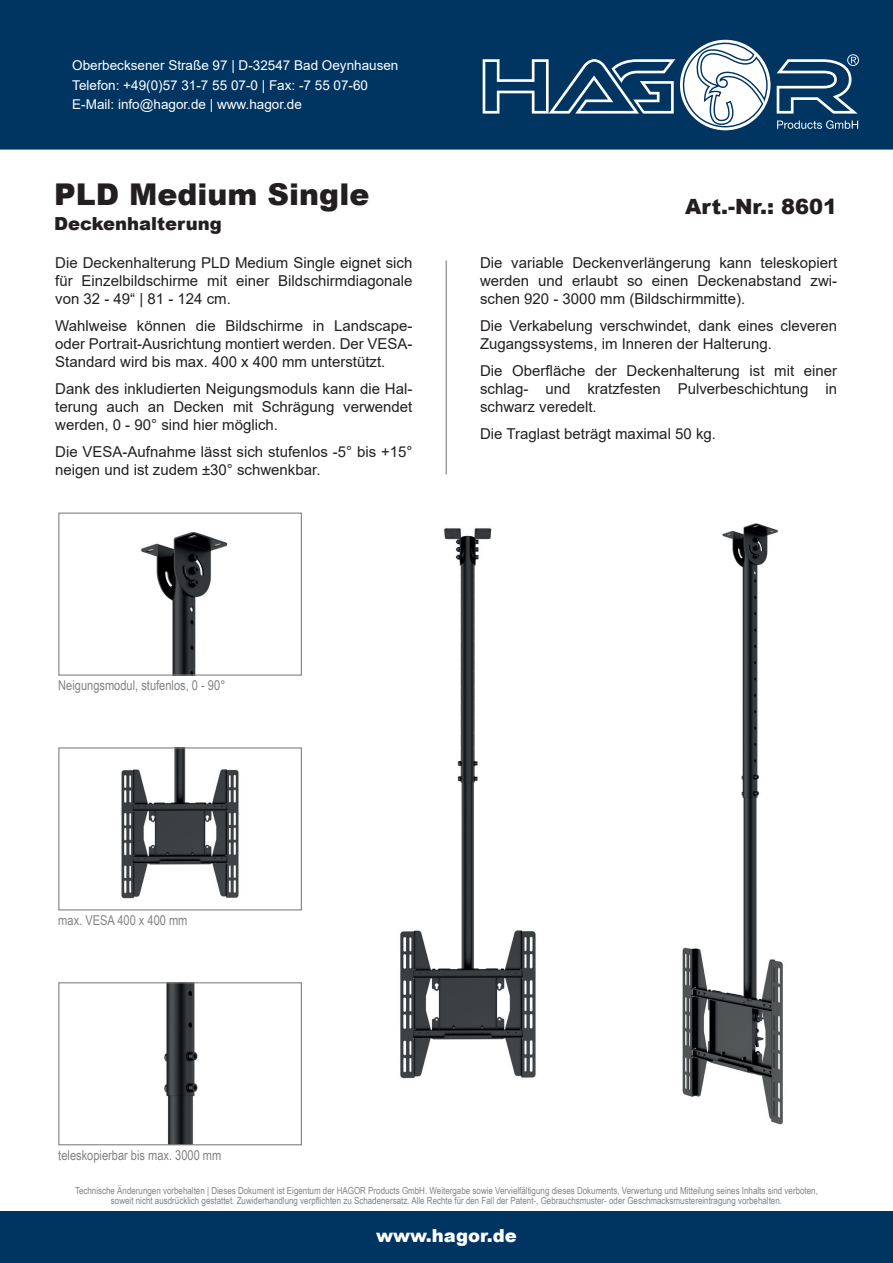
<style>
.page{position:relative;width:893px;height:1263px;background:#fff}
.page>*{position:absolute;margin:0;border:0;box-sizing:border-box;transform-origin:0 0}
.t1{font:900 30px "Arial";color:#231f20}
.t2{font:900 21px "Arial";color:#231f20}
.t3{font:900 18px "Arial";color:#231f20}
.t4{font:900 18px "Arial";color:#fff}
.t5{font:15px/18px "Arial";color:#231f20;text-align:justify}
.t6{font:13.5px/19.5px "Arial";color:#fff}
.t7{font:13.5px "Arial Narrow";color:#808285}
.t8{font:9.75px/10.5px "Arial Narrow";color:#808285;text-align:center}
</style>
<div class="page">
<div style="left:0;top:1212px;width:893px;height:51px;background:#003562"></div>
<div style="left:0;top:0;width:893px;height:150px;background:#003562"></div>
<hr style="left:445px;top:260px;width:2px;height:214px;background:#9d9fa2">
<img style="left:141px;top:532px;width:87px;height:142px">
<div style="left:58px;top:512px;width:244px;height:164px;border:1px solid #808285"></div>
<img style="left:121px;top:749px;width:118px;height:149px">
<div style="left:58px;top:747px;width:244px;height:163px;border:1px solid #808285"></div>
<img style="left:164px;top:984px;width:34px;height:159px">
<div style="left:58px;top:982px;width:244px;height:163px;border:1px solid #808285"></div>
<svg style="left:777px;top:54px;width:82px;height:60px;background:#365f83"></svg>
<svg style="left:777px;top:120px;width:81px;height:9px"></svg>
<svg style="left:483px;top:40px;width:287px;height:90px"></svg>
<img style="left:682px;top:523px;width:101px;height:602px">
<img style="left:400px;top:528px;width:136px;height:551px">
<p class="t6" style="left:72px;top:56px;width:328px">Oberbecksener Straße 97 | D-32547 Bad Oeynhausen<br>Telefon: +49(0)57 31-7 55 07-0 | Fax: -7 55 07-60<br>E-Mail: info@hagor.de | www.hagor.de</p>
<h1 class="t1" style="left:54px;top:172px;width:317px">PLD Medium Single</h1>
<p class="t3" style="left:54px;top:211px;width:169px">Deckenhalterung</p>
<p class="t5" style="left:55px;top:254px;width:359px">Die Deckenhalterung PLD Medium Single eignet sich für Einzelbildschirme mit einer Bildschirmdiagonale von 32 - 49“ | 81 - 124 cm.</p>
<p class="t5" style="left:55px;top:317px;width:359px">Wahlweise können die Bildschirme in Landscape&shy;oder Portrait-Ausrichtung montiert werden. Der VESA-Standard wird bis max. 400 x 400 mm unterstützt.</p>
<p class="t5" style="left:55px;top:380px;width:359px">Dank des inkludierten Neigungsmoduls kann die Hal&shy;terung auch an Decken mit Schrägung verwendet werden, 0 - 90° sind hier möglich.</p>
<p class="t5" style="left:55px;top:443px;width:359px">Die VESA-Aufnahme lässt sich stufenlos -5° bis +15° neigen und ist zudem ±30° schwenkbar.</p>
<h2 class="t2" style="left:685px;top:191px;width:154px">Art.-Nr.: 8601</h2>
<p class="t5" style="left:480px;top:254px;width:359px">Die variable Deckenverlängerung kann teleskopiert werden und erlaubt so einen Deckenabstand zwi&shy;schen 920 - 3000 mm (Bildschirmmitte).</p>
<p class="t5" style="left:480px;top:317px;width:359px">Die Verkabelung verschwindet, dank eines cleveren<br>Zugangssystems, im Inneren der Halterung.</p>
<p class="t5" style="left:480px;top:362px;width:359px">Die Oberfläche der Deckenhalterung ist mit einer schlag- und kratzfesten Pulverbeschichtung in schwarz veredelt.</p>
<p class="t5" style="left:480px;top:425px;width:237px">Die Traglast beträgt maximal 50 kg.</p>
<p class="t7" style="left:58px;top:675px;width:169px">Neigungsmodul, stufenlos, 0 - 90°</p>
<p class="t7" style="left:58px;top:910px;width:131px">max. VESA 400 x 400 mm</p>
<p class="t7" style="left:58px;top:1145px;width:165px">teleskopierbar bis max. 3000 mm</p>
<p class="t8" style="left:75px;top:1184px;width:744px">Technische Änderungen vorbehalten | Dieses Dokument ist Eigentum der HAGOR Products GmbH. Weitergabe sowie Vervielfältigung dieses Dokuments, Verwertung und Mitteilung seines Inhalts sind verboten, soweit nicht ausdrücklich gestattet. Zuwiderhandlung verpflichten zu Schadenersatz. Alle Rechte für den Fall der Patent-, Gebrauchsmuster- oder Geschmacksmustereintragung vorbehalten.</p>
<p class="t4" style="left:376px;top:1222px;width:142px">www.hagor.de</p>
</div>
